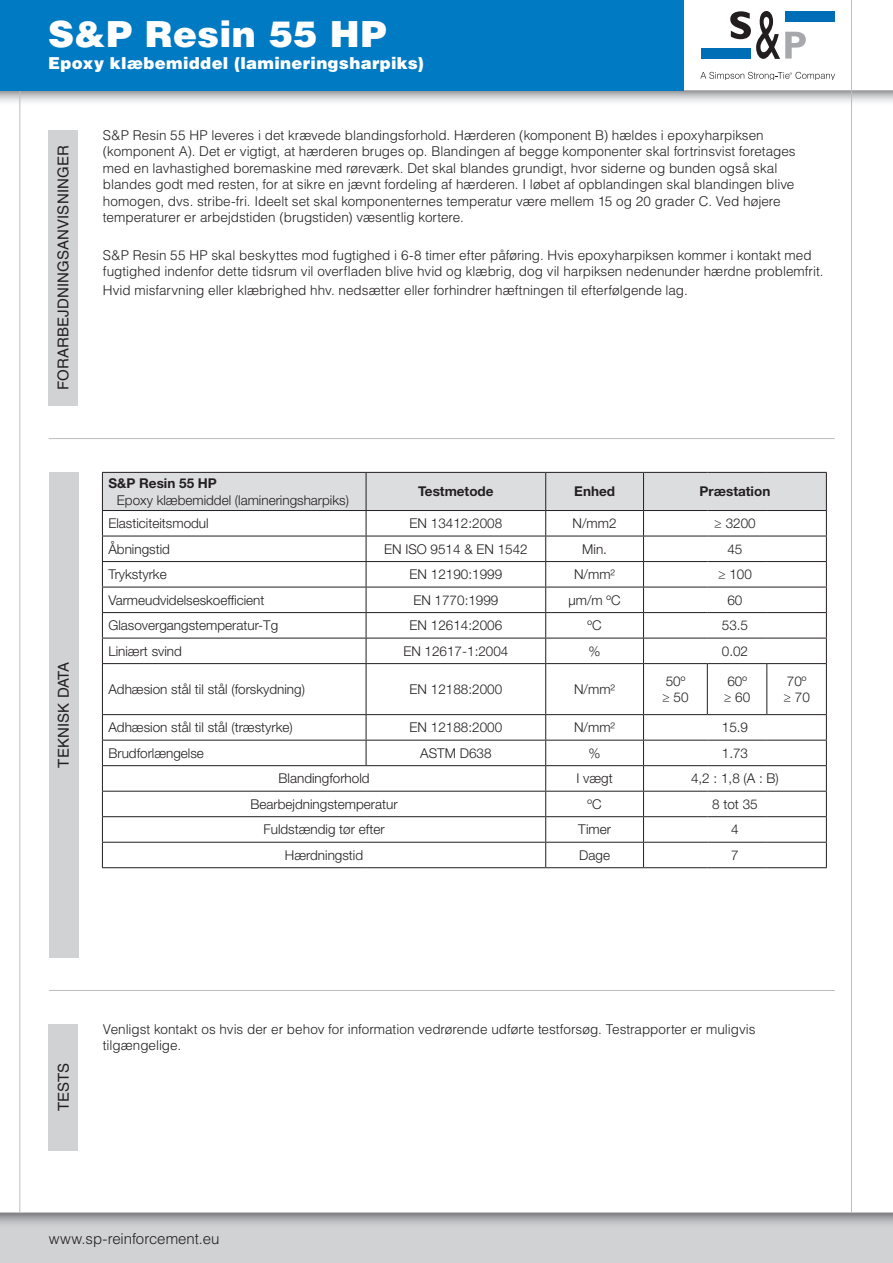
<style>
.page{position:relative;width:893px;height:1263px;background:#fff}
.page>*{position:absolute;margin:0;border:0;box-sizing:border-box;transform-origin:0 0}
._2016-subsection_PRO{font:900 36px "Helvetica LT Std";letter-spacing:.01em;color:#fff}
._2016-subsection_PRO-2{font:900 16.5px "Helvetica LT Std";letter-spacing:.02em;color:#fff}
.t1{font:15px "Helvetica LT Std";letter-spacing:.01em;color:#231f20}
.t2{font:300 15px "Helvetica LT Std";letter-spacing:-.005em;color:#231f20}
.DATASHEET_body_text{font:300 13.5px/16.5px "Helvetica LT Std";color:#231f20}
.TABLE_body{font:300 13.5px "Helvetica Neue LT Std";color:#231f20}
.TABLE_body_1__column{font:300 13.5px "Helvetica Neue LT Std";color:#231f20}
.TABLE_header{font:700 13.5px "Helvetica Neue LT Std";color:#231f20}
.TABLE_header_1__colu{font:700 13.5px "Helvetica Neue LT Std";color:#231f20}
</style>
<div class="page">
<svg style="left:0;top:91px;width:893px;height:15px"></svg>
<hr style="left:0;top:90px;width:893px;height:1px;background:#bcbdc0">
<hr style="left:19px;top:0;width:1px;height:1263px;background:#bcbdc0">
<hr style="left:851px;top:0;width:1px;height:1263px;background:#bcbdc0">
<div style="left:701px;top:48px;width:50px;height:11px;background:#006eb6"></div>
<div style="left:785px;top:11px;width:49px;height:11px;background:#006eb6"></div>
<svg style="left:730px;top:11px;width:76px;height:48px"></svg>
<svg style="left:700px;top:72px;width:134px;height:8px"></svg>
<div style="left:0;top:0;width:683px;height:91px;background:#007ac2"></div>
<div style="left:0;top:1212px;width:893px;height:51px;background:#d1d2d4"></div>
<svg style="left:0;top:1213px;width:893px;height:11px"></svg>
<hr style="left:0;top:1212px;width:893px;height:1px;background:#bcbdc0">
<div style="left:48px;top:130px;width:30px;height:275px;background:#d1d2d4"></div>
<div style="left:49px;top:472px;width:29px;height:486px;background:#d1d2d4"></div>
<svg style="left:102px;top:472px;width:725px;height:191px"></svg>
<hr style="left:102px;top:663px;width:264px;height:1px;background:#231f20">
<hr style="left:102px;top:664px;width:1px;height:50px;background:#231f20">
<hr style="left:366px;top:663px;width:180px;height:1px;background:#231f20">
<hr style="left:366px;top:664px;width:1px;height:50px;background:#231f20">
<hr style="left:546px;top:663px;width:97px;height:1px;background:#231f20">
<hr style="left:545px;top:664px;width:1px;height:50px;background:#231f20">
<hr style="left:643px;top:663px;width:64px;height:1px;background:#231f20">
<hr style="left:643px;top:664px;width:1px;height:50px;background:#231f20">
<hr style="left:707px;top:663px;width:60px;height:1px;background:#231f20">
<hr style="left:707px;top:664px;width:1px;height:50px;background:#231f20">
<hr style="left:767px;top:663px;width:60px;height:1px;background:#231f20">
<hr style="left:766px;top:664px;width:1px;height:50px;background:#231f20">
<hr style="left:826px;top:664px;width:1px;height:50px;background:#231f20">
<hr style="left:102px;top:714px;width:264px;height:1px;background:#231f20">
<hr style="left:366px;top:714px;width:180px;height:1px;background:#231f20">
<hr style="left:546px;top:714px;width:97px;height:1px;background:#231f20">
<hr style="left:643px;top:714px;width:64px;height:1px;background:#231f20">
<hr style="left:707px;top:714px;width:60px;height:1px;background:#231f20">
<hr style="left:767px;top:714px;width:60px;height:1px;background:#231f20">
<svg style="left:102px;top:715px;width:725px;height:152px"></svg>
<hr style="left:102px;top:867px;width:264px;height:1px;background:#231f20">
<hr style="left:366px;top:867px;width:180px;height:1px;background:#231f20">
<hr style="left:546px;top:867px;width:97px;height:1px;background:#231f20">
<hr style="left:643px;top:867px;width:64px;height:1px;background:#231f20">
<hr style="left:707px;top:867px;width:60px;height:1px;background:#231f20">
<hr style="left:767px;top:867px;width:60px;height:1px;background:#231f20">
<hr style="left:49px;top:438px;width:786px;height:1px;background:#bcbdc0">
<div style="left:48px;top:1024px;width:30px;height:126px;background:#d1d2d4"></div>
<hr style="left:49px;top:990px;width:786px;height:1px;background:#bcbdc0">
<p class="_2016-subsection_PRO" style="left:48px;top:11px;width:340px">S&amp;P Resin 55 HP</p>
<p class="_2016-subsection_PRO-2" style="left:48px;top:52px;width:377px">Epoxy klæbemiddel (lamineringsharpiks)</p>
<p class="t1" style="left:55px;top:390px;width:246px;rotate:-90deg">FORARBEJDNINGSANVISNINGER</p>
<p class="DATASHEET_body_text" style="left:103px;top:127px;width:694px">S&amp;P Resin 55 HP leveres i det krævede blandingsforhold. Hærderen (komponent B) hældes i epoxyharpiksen (komponent A). Det er vigtigt, at hærderen bruges op. Blandingen af begge komponenter skal fortrinsvist foretages med en lavhastighed boremaskine med røreværk. Det skal blandes grundigt, hvor siderne og bunden også skal blandes godt med resten, for at sikre en jævnt fordeling af hærderen. I løbet af opblandingen skal blandingen blive homogen, dvs. stribe-fri. Ideelt set skal komponenternes temperatur være mellem 15 og 20 grader C. Ved højere temperaturer er arbejdstiden (brugstiden) væsentlig kortere.</p>
<p class="DATASHEET_body_text" style="left:103px;top:247px;width:722px">S&amp;P Resin 55 HP skal beskyttes mod fugtighed i 6-8 timer efter påføring. Hvis epoxyharpiksen kommer i kontakt med fugtighed indenfor dette tidsrum vil overfladen blive hvid og klæbrig, dog vil harpiksen nedenunder hærdne problemfrit.</p>
<p class="DATASHEET_body_text" style="left:103px;top:282px;width:586px">Hvid misfarvning eller klæbrighed hhv. nedsætter eller forhindrer hæftningen til efterfølgende lag.</p>
<p class="t1" style="left:55px;top:768px;width:107px;rotate:-90deg">TEKNISK DATA</p>
<p class="TABLE_header_1__colu" style="left:108px;top:475px;width:110px">S&amp;P Resin 55 HP</p>
<p class="TABLE_body_1__column" style="left:117px;top:491px;width:234px">Epoxy klæbemiddel (lamineringsharpiks)</p>
<p class="TABLE_header" style="left:418px;top:483px;width:77px">Testmetode</p>
<p class="TABLE_header" style="left:574px;top:483px;width:42px">Enhed</p>
<p class="TABLE_header" style="left:700px;top:483px;width:72px">Præstation</p>
<p class="TABLE_body_1__column" style="left:108px;top:515px;width:102px">Elasticiteitsmodul</p>
<p class="TABLE_body" style="left:410px;top:515px;width:94px">EN 13412:2008</p>
<p class="TABLE_body" style="left:573px;top:515px;width:45px">N/mm2</p>
<p class="TABLE_body" style="left:714px;top:515px;width:43px">≥ 3200</p>
<p class="TABLE_body_1__column" style="left:108px;top:540px;width:63px">Åbningstid</p>
<p class="TABLE_body" style="left:384px;top:540px;width:145px">EN ISO 9514 &amp; EN 1542</p>
<p class="TABLE_body" style="left:582px;top:540px;width:26px">Min.</p>
<p class="TABLE_body" style="left:727px;top:540px;width:17px">45</p>
<p class="TABLE_body_1__column" style="left:108px;top:566px;width:60px">Trykstyrke</p>
<p class="TABLE_body" style="left:410px;top:566px;width:94px">EN 12190:1999</p>
<p class="TABLE_body" style="left:574px;top:566px;width:42px">N/mm²</p>
<p class="TABLE_body" style="left:718px;top:566px;width:35px">≥ 100</p>
<p class="TABLE_body_1__column" style="left:108px;top:592px;width:158px">Varmeudvidelseskoefficient</p>
<p class="TABLE_body" style="left:413px;top:592px;width:87px">EN 1770:1999</p>
<p class="TABLE_body" style="left:569px;top:592px;width:54px">μm/m ºC</p>
<p class="TABLE_body" style="left:727px;top:592px;width:17px">60</p>
<p class="TABLE_body_1__column" style="left:108px;top:617px;width:171px">Glasovergangstemperatur-Tg</p>
<p class="TABLE_body" style="left:410px;top:617px;width:94px">EN 12614:2006</p>
<p class="TABLE_body" style="left:588px;top:617px;width:16px">ºC</p>
<p class="TABLE_body" style="left:722px;top:617px;width:28px">53.5</p>
<p class="TABLE_body_1__column" style="left:108px;top:643px;width:75px">Liniært svind</p>
<p class="TABLE_body" style="left:403px;top:643px;width:107px">EN 12617-1:2004</p>
<p class="TABLE_body" style="left:589px;top:643px;width:14px">%</p>
<p class="TABLE_body" style="left:722px;top:643px;width:28px">0.02</p>
<p class="TABLE_body_1__column" style="left:108px;top:681px;width:198px">Adhæsion stål til stål (forskydning)</p>
<p class="TABLE_body" style="left:410px;top:681px;width:94px">EN 12188:2000</p>
<p class="TABLE_body" style="left:574px;top:681px;width:42px">N/mm²</p>
<p class="TABLE_body" style="left:666px;top:673px;width:21px">50º</p>
<p class="TABLE_body" style="left:662px;top:689px;width:28px">≥ 50</p>
<p class="TABLE_body" style="left:727px;top:673px;width:21px">60º</p>
<p class="TABLE_body" style="left:724px;top:689px;width:28px">≥ 60</p>
<p class="TABLE_body" style="left:787px;top:673px;width:21px">70º</p>
<p class="TABLE_body" style="left:783px;top:689px;width:28px">≥ 70</p>
<p class="TABLE_body_1__column" style="left:108px;top:719px;width:186px">Adhæsion stål til stål (træstyrke)</p>
<p class="TABLE_body" style="left:410px;top:719px;width:94px">EN 12188:2000</p>
<p class="TABLE_body" style="left:574px;top:719px;width:42px">N/mm²</p>
<p class="TABLE_body" style="left:722px;top:719px;width:28px">15.9</p>
<p class="TABLE_body_1__column" style="left:108px;top:745px;width:97px">Brudforlængelse</p>
<p class="TABLE_body" style="left:420px;top:745px;width:73px">ASTM D638</p>
<p class="TABLE_body" style="left:589px;top:745px;width:14px">%</p>
<p class="TABLE_body" style="left:722px;top:745px;width:28px">1.73</p>
<p class="TABLE_body" style="left:279px;top:770px;width:93px">Blandingforhold</p>
<p class="TABLE_body" style="left:576px;top:770px;width:38px">I vægt</p>
<p class="TABLE_body" style="left:691px;top:770px;width:89px">4,2 : 1,8 (A : B)</p>
<p class="TABLE_body" style="left:251px;top:796px;width:149px">Bearbejdningstemperatur</p>
<p class="TABLE_body" style="left:588px;top:796px;width:16px">ºC</p>
<p class="TABLE_body" style="left:712px;top:796px;width:47px">8 tot 35</p>
<p class="TABLE_body" style="left:264px;top:821px;width:123px">Fuldstændig tør efter</p>
<p class="TABLE_body" style="left:578px;top:821px;width:34px">Timer</p>
<p class="TABLE_body" style="left:731px;top:821px;width:9px">4</p>
<p class="TABLE_body" style="left:285px;top:847px;width:80px">Hærdningstid</p>
<p class="TABLE_body" style="left:579px;top:847px;width:32px">Dage</p>
<p class="TABLE_body" style="left:731px;top:847px;width:9px">7</p>
<p class="t1" style="left:55px;top:1111px;width:50px;rotate:-90deg">TESTS</p>
<p class="DATASHEET_body_text" style="left:103px;top:1020px;width:654px">Venligst kontakt os hvis der er behov for information vedrørende udførte testforsøg. Testrapporter er muligvis tilgængelige.</p>
<p class="t2" style="left:49px;top:1230px;width:172px">www.sp-reinforcement.eu</p>
</div>
